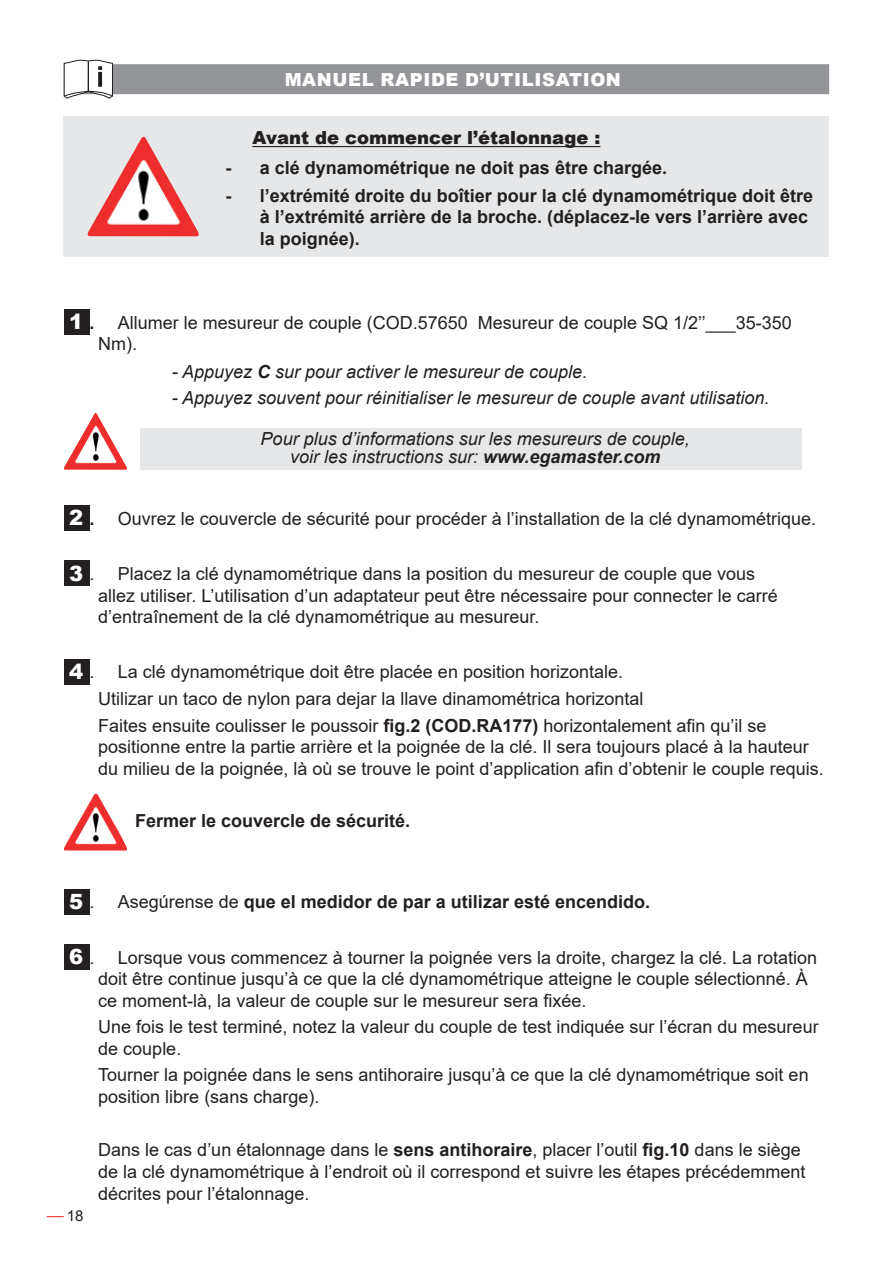
<style>
.page{position:relative;width:893px;height:1263px;background:#fff}
.page>*{position:absolute;margin:0;border:0;box-sizing:border-box;transform-origin:0 0}
.t1{font:18px/21.6px "Arial";color:#231f20}
.t2{font:700 18px/21.6px "Arial";color:#231f20}
.t3{font:italic 18px/18px "Arial";color:#231f20;text-align:center}
.t4{font:900 18px "Arial";color:#231f20}
.t5{font:900 18px "Arial";letter-spacing:.035em;color:#fff}
.t6{font:15px "Arial";color:#231f20}
.s1{font-weight:900;font-size:21px;color:#fff}
.s2{font-weight:700}
.s3{font-weight:400}
</style>
<div class="page">
<svg style="left:47px;top:1216px;width:17px;height:1px"></svg>
<div style="left:64px;top:64px;width:765px;height:30px;background:#939598"></div>
<div style="left:64px;top:116px;width:765px;height:141px;background:#e6e7e9"></div>
<hr style="left:252px;top:146px;width:348px;height:1px;background:#231f20">
<img style="left:113px;top:137px;width:86px;height:99px">
<img style="left:113px;top:413px;width:15px;height:57px">
<div style="left:140px;top:428px;width:661px;height:42px;background:#e6e7e9"></div>
<div style="left:64px;top:659px;width:25px;height:25px;background:#231f20"></div>
<img style="left:64px;top:794px;width:64px;height:56px">
<div style="left:64px;top:889px;width:25px;height:25px;background:#231f20"></div>
<div style="left:64px;top:944px;width:25px;height:25px;background:#231f20"></div>
<svg style="left:63px;top:59px;width:50px;height:527px"></svg>
<p class="t5" style="left:285px;top:66px;width:338px">MANUEL RAPIDE D’UTILISATION</p>
<p class="t4" style="left:252px;top:125px;width:350px">Avant de commencer l’étalonnage :</p>
<p class="t2" style="left:225px;top:157px;width:443px">- a clé dynamométrique ne doit pas être chargée.</p>
<p class="t2" style="left:260px;top:185px;width:555px;text-indent:-35px">- l’extrémité droite du boîtier pour la clé dynamométrique doit être à l’extrémité arrière de la broche. (déplacez-le vers l’arrière avec la poignée).</p>
<p class="t1" style="left:98px;top:312px;width:695px;text-indent:-29px"><span class="s1">1</span> <span class="s2">.</span> Allumer le mesureur de couple (COD.57650 Mesureur de couple SQ 1/2’’___35-350<br>Nm).</p>
<p class="t3" style="left:172px;top:362px;width:417px">- Appuyez <span class="s2">C</span> sur pour activer le mesureur de couple.</p>
<p class="t3" style="left:172px;top:389px;width:599px">- Appuyez souvent pour réinitialiser le mesureur de couple avant utilisation.</p>
<p class="t3" style="left:261px;top:430px;width:431px">Pour plus d’informations sur les mesureurs de couple, voir les instructions sur: <span class="s2">www.egamaster.com</span></p>
<p class="t1" style="left:69px;top:508px;width:748px"><span class="s1">2</span> <span class="s2">.</span> Ouvrez le couvercle de sécurité pour procéder à l’installation de la clé dynamométrique.</p>
<p class="t1" style="left:98px;top:563px;width:681px;text-indent:-29px"><span class="s1">3</span> . Placez la clé dynamométrique dans la position du mesureur de couple que vous allez utiliser. L’utilisation d’un adaptateur peut être nécessaire pour connecter le carré d’entraînement de la clé dynamométrique au mesureur.</p>
<p class="t1" style="left:98px;top:658px;width:670px;line-height:26.7px;text-indent:-29px"><span class="s1">4</span> . La clé dynamométrique doit être placée en position horizontale.<br>Utilizar un taco de nylon para dejar la llave dinamométrica horizontal<br>Faites ensuite coulisser le poussoir <span class="s2">fig.2 (COD.RA177)</span> horizontalement afin qu’il se</p>
<p class="t1" style="left:98px;top:736px;width:727px">positionne entre la partie arrière et la poignée de la clé. Il sera toujours placé à la hauteur du milieu de la poignée, là où se trouve le point d’application afin d’obtenir le couple requis.</p>
<p class="t2" style="left:135px;top:810px;width:277px">Fermer le couvercle de sécurité.</p>
<p class="t2" style="left:69px;top:891px;width:582px"><span class="s1">5</span> <span class="s3">. Asegúrense de</span> que el medidor de par a utilizar esté encendido.</p>
<p class="t1" style="left:98px;top:946px;width:720px;text-indent:-29px"><span class="s1">6</span> . Lorsque vous commencez à tourner la poignée vers la droite, chargez la clé. La rotation doit être continue jusqu’à ce que la clé dynamométrique atteigne le couple sélectionné. À ce moment-là, la valeur de couple sur le mesureur sera fixée.</p>
<p class="t1" style="left:98px;top:1016px;width:722px">Une fois le test terminé, notez la valeur du couple de test indiquée sur l’écran du mesureur de couple.</p>
<p class="t1" style="left:98px;top:1064px;width:712px">Tourner la poignée dans le sens antihoraire jusqu’à ce que la clé dynamométrique soit en position libre (sans charge).</p>
<p class="t1" style="left:98px;top:1139px;width:709px">Dans le cas d’un étalonnage dans le <span class="s2">sens antihoraire</span>, placer l’outil <span class="s2">fig.10</span> dans le siège de la clé dynamométrique à l’endroit où il correspond et suivre les étapes précédemment décrites pour l’étalonnage.</p>
<p class="t6" style="left:67px;top:1206px;width:18px">18</p>
</div>
